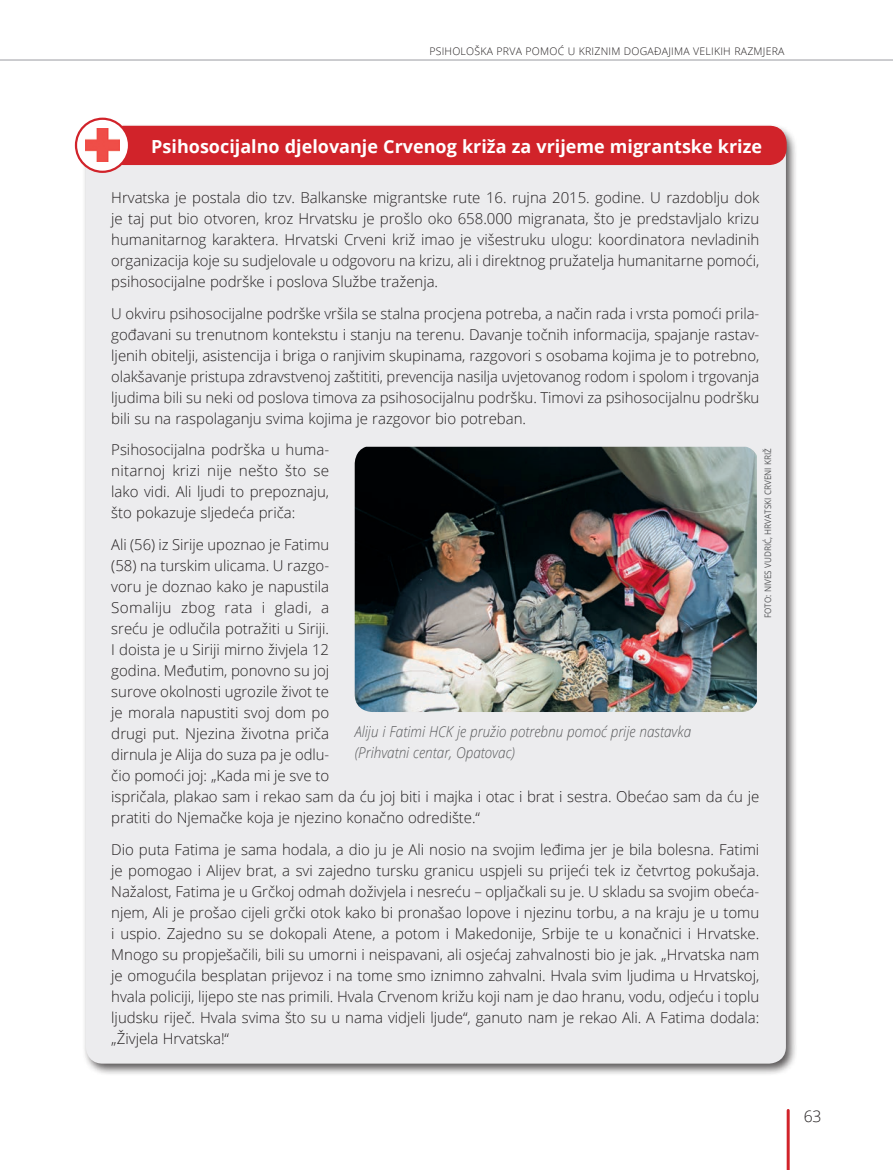
<style>
.page{position:relative;width:893px;height:1170px;background:#fff}
.page>*{position:absolute;margin:0;border:0;box-sizing:border-box;transform-origin:0 0}
.Međunaslov{font:700 18px "Open Sans";color:#fff}
.t1{font:300 15.75px "Open Sans";color:#231f20}
.Tekst{font:300 15px/21px "Open Sans";letter-spacing:-.005em;color:#231f20;text-align:justify}
.Potpis_pod_sliku{font:italic 300 15px/21px "Open Sans";color:#57585a;scale:.9 1}
.t2{font:300 10.5px "Open Sans";letter-spacing:.02em;color:#231f20}
.Ime_fotografa{font:9px "Open Sans";color:#57585a;scale:.9 1}
</style>
<div class="page">
<hr style="left:0;top:59px;width:893px;height:2px;background:#bcbdc0">
<div style="left:82px;top:124px;width:716px;height:951px;background:#231f20;opacity:.75"></div>
<div style="left:86px;top:128px;width:700px;height:935px;background:#ececee;border-radius:17px"></div>
<div style="left:107px;top:126px;width:679px;height:38px;background:#d1232a;border-radius:16px"></div>
<div style="left:106px;top:126px;width:681px;height:39px;border:2px solid #d1232a;border-radius:16px"></div>
<svg style="left:76px;top:119px;width:53px;height:53px"></svg>
<img style="left:86px;top:129px;width:33px;height:33px">
<div style="left:75px;top:118px;width:55px;height:55px;border:2px solid #d1232a;border-radius:50%"></div>
<img style="left:355px;top:446px;width:402px;height:266px">
<hr style="left:787px;top:1110px;width:3px;height:59px;background:#d1232a">
<p class="t2" style="left:429px;top:44px;width:357px">PSIHOLOŠKA PRVA POMOĆ U KRIZNIM DOGAĐAJIMA VELIKIH RAZMJERA</p>
<p class="Međunaslov" style="left:151px;top:134px;width:612px">Psihosocijalno djelovanje Crvenog križa za vrijeme migrantske krize</p>
<p class="Tekst" style="left:111px;top:187px;width:649px">Hrvatska je postala dio tzv. Balkanske migrantske rute 16. rujna 2015. godine. U razdoblju dok je taj put bio otvoren, kroz Hrvatsku je prošlo oko 658.000 migranata, što je predstavljalo krizu humanitarnog karaktera. Hrvatski Crveni križ imao je višestruku ulogu: koordinatora nevladinih organizacija koje su sudjelovale u odgovoru na krizu, ali i direktnog pružatelja humanitarne pomoći, psihosocijalne podrške i poslova Službe traženja.</p>
<p class="Tekst" style="left:111px;top:302px;width:649px">U okviru psihosocijalne podrške vršila se stalna procjena potreba, a način rada i vrsta pomoći prila&shy;gođavani su trenutnom kontekstu i stanju na terenu. Davanje točnih informacija, spajanje rastav&shy;ljenih obitelji, asistencija i briga o ranjivim skupinama, razgovori s osobama kojima je to potrebno, olakšavanje pristupa zdravstvenoj zaštititi, prevencija nasilja uvjetovanog rodom i spolom i trgovanja ljudima bili su neki od poslova timova za psihosocijalnu podršku. Timovi za psihosocijalnu podršku bili su na raspolaganju svima kojima je razgovor bio potreban.</p>
<p class="Tekst" style="left:111px;top:439px;width:219px">Psihosocijalna podrška u huma&shy;nitarnoj krizi nije nešto što se lako vidi. Ali ljudi to prepoznaju, što pokazuje sljedeća priča:</p>
<p class="Tekst" style="left:111px;top:533px;width:649px;text-align:left">Ali (56) iz Sirije upoznao je Fatimu<br>(58) na turskim ulicama. U razgo-<br>voru je doznao kako je napustila<br>Somaliju zbog rata i gladi, a<br>sreću je odlučila potražiti u Siriji.<br>I doista je u Siriji mirno živjela 12<br>godina. Međutim, ponovno su joj<br>surove okolnosti ugrozile život te<br>je morala napustiti svoj dom po<br>drugi put. Njezina životna priča<br>dirnula je Alija do suza pa je odlu-<br>čio pomoći joj: „Kada mi je sve to<br>ispričala, plakao sam i rekao sam da ću joj biti i majka i otac i brat i sestra. Obećao sam da ću je pratiti do Njemačke koja je njezino konačno odredište.“</p>
<p class="Tekst" style="left:111px;top:838px;width:650px">Dio puta Fatima je sama hodala, a dio ju je Ali nosio na svojim leđima jer je bila bolesna. Fatimi je pomogao i Alijev brat, a svi zajedno tursku granicu uspjeli su prijeći tek iz četvrtog pokušaja.<br>Nažalost, Fatima je u Grčkoj odmah doživjela i nesreću – opljačkali su je. U skladu sa svojim obeća&shy;njem, Ali je prošao cijeli grčki otok kako bi pronašao lopove i njezinu torbu, a na kraju je u tomu i uspio. Zajedno su se dokopali Atene, a potom i Makedonije, Srbije te u konačnici i Hrvatske.<br>Mnogo su propješačili, bili su umorni i neispavani, ali osjećaj zahvalnosti bio je jak. „Hrvatska nam je omogućila besplatan prijevoz i na tome smo iznimno zahvalni. Hvala svim ljudima u Hrvatskoj, hvala policiji, lijepo ste nas primili. Hvala Crvenom križu koji nam je dao hranu, vodu, odjeću i toplu ljudsku riječ. Hvala svima što su u nama vidjeli ljude“, ganuto nam je rekao Ali. A Fatima dodala: „Živjela Hrvatska!“</p>
<p class="Ime_fotografa" style="left:762px;top:618px;width:190px;rotate:-90deg">FOTO: NIVES VUDRIĆ, HRVATSKI CRVENI KRIŽ</p>
<p class="Potpis_pod_sliku" style="left:355px;top:720px;width:375px">Aliju i Fatimi HCK je pružio potrebnu pomoć prije nastavka (Prihvatni centar, Opatovac)</p>
<p class="t1" style="left:804px;top:1105px;width:19px">63</p>
</div>
